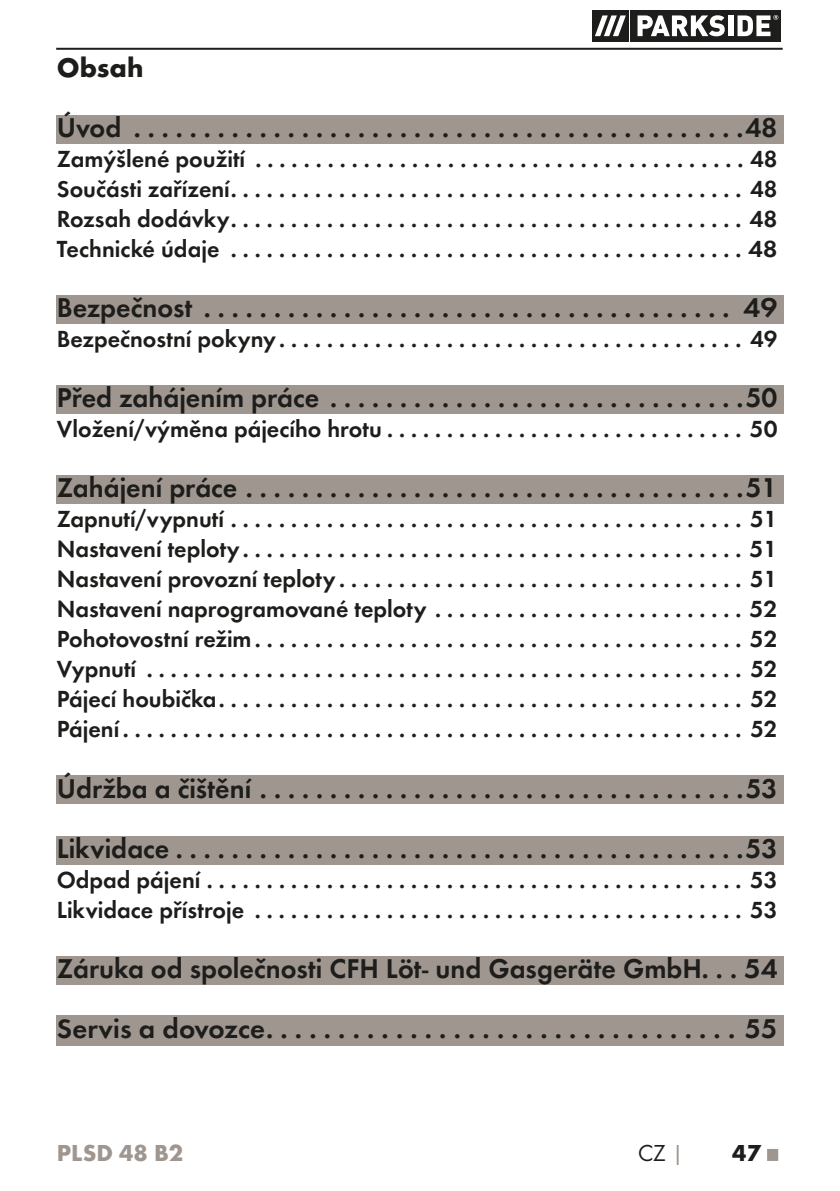
<style>
.page{position:relative;width:840px;height:1191px;background:#fff}
.page>*{position:absolute;margin:0;border:0;box-sizing:border-box;transform-origin:0 0}
.t1{font:28px/60px "Futura Dem";color:#1d1d1b}
.t2{font:700 28px "Futura";color:#1d1d1b}
.t3{font:24px/30px "Futura Dem";color:#1d1d1b;text-align:justify}
.t4{font:700 24px "Futura";color:#9f9690}
.t5{font:24px "Futura Boo";color:#1d1d1b}
.t6{font:700 24px "Futura";color:#1d1d1b}
.s1{color:#9f9690}
</style>
<div class="page">
<div style="left:590px;top:9px;width:192px;height:34px;background:linear-gradient(to right,#1d1d1b,#1d1d1b)"></div>
<div style="left:591px;top:10px;width:37px;height:31px;background:#1d1d1b"></div>
<div style="left:630px;top:10px;width:150px;height:31px;background:#1d1d1b"></div>
<svg style="left:595px;top:15px;width:30px;height:21px"></svg>
<svg style="left:637px;top:15px;width:87px;height:21px"></svg>
<div style="left:727px;top:15px;width:5px;height:21px;background:#fff"></div>
<svg style="left:737px;top:15px;width:41px;height:21px"></svg>
<hr style="left:56px;top:48px;width:726px;height:2px;background:#1d1d1b">
<div style="left:766px;top:1149px;width:11px;height:12px;background:#9f9690"></div>
<div style="left:57px;top:116px;width:726px;height:28px;background:#9f9690"></div>
<div style="left:57px;top:296px;width:726px;height:28px;background:#9f9690"></div>
<div style="left:57px;top:386px;width:726px;height:28px;background:#9f9690"></div>
<div style="left:57px;top:476px;width:726px;height:28px;background:#9f9690"></div>
<div style="left:57px;top:776px;width:726px;height:28px;background:#9f9690"></div>
<div style="left:57px;top:836px;width:726px;height:28px;background:#9f9690"></div>
<div style="left:57px;top:956px;width:726px;height:28px;background:#9f9690"></div>
<div style="left:57px;top:1015px;width:726px;height:30px;background:#9f9690"></div>
<p class="t2" style="left:57px;top:47px;width:88px">Obsah</p>
<p class="t1" style="left:57px;top:96px;width:722px">Úvod . . . . . . . . . . . . . . . . . . . . . . . . . . . . . . . . . . . . . . . . . . . 48</p>
<p class="t3" style="left:57px;top:142px;width:722px">Zamýšlené použití . . . . . . . . . . . . . . . . . . . . . . . . . . . . . . . . . . . . . . . . . 48<br>Součásti zařízení . . . . . . . . . . . . . . . . . . . . . . . . . . . . . . . . . . . . . . . . . . . 48<br>Rozsah dodávky . . . . . . . . . . . . . . . . . . . . . . . . . . . . . . . . . . . . . . . . . . . 48<br>Technické údaje . . . . . . . . . . . . . . . . . . . . . . . . . . . . . . . . . . . . . . . . . . . 48</p>
<p class="t1" style="left:57px;top:276px;width:722px">Bezpečnost . . . . . . . . . . . . . . . . . . . . . . . . . . . . . . . . . . . . . . 49</p>
<p class="t3" style="left:57px;top:322px;width:721px">Bezpečnostní pokyny . . . . . . . . . . . . . . . . . . . . . . . . . . . . . . . . . . . . . . . 49</p>
<p class="t1" style="left:57px;top:366px;width:721px">Před zahájením práce . . . . . . . . . . . . . . . . . . . . . . . . . . . . . 50</p>
<p class="t3" style="left:57px;top:412px;width:722px">Vložení/výměna pájecího hrotu . . . . . . . . . . . . . . . . . . . . . . . . . . . . . . 50</p>
<p class="t1" style="left:57px;top:456px;width:721px">Zahájení práce . . . . . . . . . . . . . . . . . . . . . . . . . . . . . . . . . . . 51</p>
<p class="t3" style="left:57px;top:502px;width:722px">Zapnutí/vypnutí . . . . . . . . . . . . . . . . . . . . . . . . . . . . . . . . . . . . . . . . . . . 51<br>Nastavení teploty . . . . . . . . . . . . . . . . . . . . . . . . . . . . . . . . . . . . . . . . . . 51<br>Nastavení provozní teploty . . . . . . . . . . . . . . . . . . . . . . . . . . . . . . . . . . 51<br>Nastavení naprogramované teploty . . . . . . . . . . . . . . . . . . . . . . . . . . 52<br>Pohotovostní režim . . . . . . . . . . . . . . . . . . . . . . . . . . . . . . . . . . . . . . . . . 52<br>Vypnutí . . . . . . . . . . . . . . . . . . . . . . . . . . . . . . . . . . . . . . . . . . . . . . . . . . 52<br>Pájecí houbička . . . . . . . . . . . . . . . . . . . . . . . . . . . . . . . . . . . . . . . . . . . . 52<br>Pájení . . . . . . . . . . . . . . . . . . . . . . . . . . . . . . . . . . . . . . . . . . . . . . . . . . . . 52</p>
<p class="t1" style="left:57px;top:756px;width:722px">Údržba a čištění . . . . . . . . . . . . . . . . . . . . . . . . . . . . . . . . . . 53<br>Likvidace . . . . . . . . . . . . . . . . . . . . . . . . . . . . . . . . . . . . . . . . 53</p>
<p class="t3" style="left:57px;top:862px;width:722px">Odpad pájení . . . . . . . . . . . . . . . . . . . . . . . . . . . . . . . . . . . . . . . . . . . . . 53<br>Likvidace přístroje . . . . . . . . . . . . . . . . . . . . . . . . . . . . . . . . . . . . . . . . . 53</p>
<p class="t1" style="left:57px;top:936px;width:722px">Záruka od společnosti CFH Löt- und Gasgeräte GmbH. . . 54<br>Servis a dovozce . . . . . . . . . . . . . . . . . . . . . . . . . . . . . . . . . 55</p>
<p class="t4" style="left:57px;top:1135px;width:128px">PLSD 48 B2</p>
<p class="t5" style="left:637px;top:1136px;width:47px">CZ <span class="s1">|</span></p>
<p class="t6" style="left:731px;top:1135px;width:30px">47</p>
</div>
